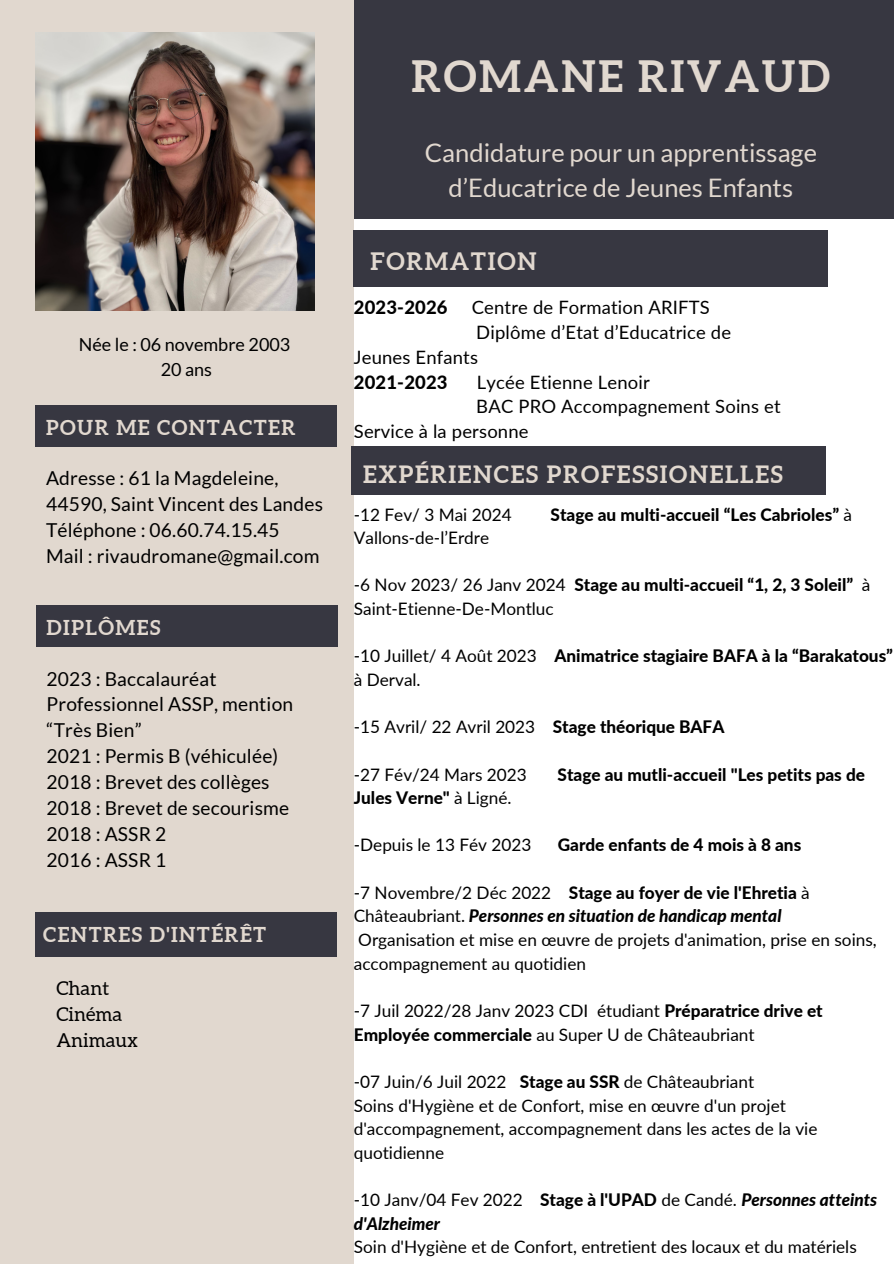
<style>
.page{position:relative;width:894px;height:1264px;background:#fff}
.page>*{position:absolute;margin:0;border:0;box-sizing:border-box;transform-origin:0 0}
.t1{font:700 43.2px "Aleo";letter-spacing:.06em;color:#e1d8cf}
.t2{font:25.5px/34.8px "Lato";color:#e1d8cf;text-align:center}
.t3{font:700 24px "Aleo";letter-spacing:.07em;color:#e1d8cf}
.t4{font:700 23.85px "Aleo";letter-spacing:.07em;color:#e1d8cf}
.t5{font:700 20.55px "Aleo";letter-spacing:.07em;color:#e1d8cf}
.t6{font:19.2px/25.8px "Lato";letter-spacing:.01em;color:#000}
.t7{font:19.2px/25.8px "Aleo";color:#000}
.t8{font:18.45px/24.8px "Lato";letter-spacing:.01em;color:#000}
.t9{font:800 18.45px "Lato";letter-spacing:.01em;color:#000}
.t10{font:18px "Lato";color:#000}
.t11{font:17.25px/23.7px "Lato";color:#000}
.t12{font:800 17.25px/23.7px "Lato";color:#000}
.t13{font:italic 800 17.25px/23.7px "Lato";color:#000}
.s1{font-weight:400}
.s2{font-weight:800}
.s3{font-weight:400;font-style:normal}
.s4{font-style:normal}
</style>
<div class="page">
<div style="left:326px;top:0;width:567px;height:218px;background:#373741"></div>
<div style="left:0;top:0;width:354px;height:1263px;background:#e1d8cf"></div>
<div style="left:35px;top:912px;width:301px;height:45px;background:#373741"></div>
<div style="left:35px;top:405px;width:301px;height:42px;background:#373741"></div>
<div style="left:36px;top:605px;width:301px;height:42px;background:#373741"></div>
<div style="left:354px;top:231px;width:473px;height:56px;background:#373741"></div>
<div style="left:351px;top:446px;width:473px;height:49px;background:#373741"></div>
<img style="left:36px;top:32px;width:278px;height:278px">
<p class="t10" style="left:79px;top:333px;width:213px">Née le : 06 novembre 2003</p>
<p class="t10" style="left:161px;top:358px;width:53px">20 ans</p>
<p class="t5" style="left:46px;top:416px;width:251px">POUR ME CONTACTER</p>
<p class="t6" style="left:46px;top:465px;width:278px">Adresse : 61 la Magdeleine,<br>44590, Saint Vincent des Landes<br>Téléphone : 06.60.74.15.45<br>Mail : rivaudromane@gmail.com</p>
<h4 class="t5" style="left:47px;top:616px;width:115px">DIPLÔMES</h4>
<h5 class="t6" style="left:47px;top:665px;width:248px">2023 : Baccalauréat<br>Professionnel ASSP, mention “Très Bien”<br>2021 : Permis B (véhiculée)<br>2018 : Brevet des collèges<br>2018 : Brevet de secourisme<br>2018 : ASSR 2<br>2016 : ASSR 1</h5>
<p class="t5" style="left:43px;top:922px;width:224px">CENTRES D'INTÉRÊT</p>
<p class="t7" style="left:56px;top:975px;width:83px">Chant<br>Cinéma<br>Animaux</p>
<p class="t1" style="left:411px;top:52px;width:420px">ROMANE RIVAUD</p>
<p class="t2" style="left:424px;top:134px;width:393px">Candidature pour un apprentissage d’Educatrice de Jeunes Enfants</p>
<h4 class="t3" style="left:370px;top:247px;width:167px">FORMATION</h4>
<h5 class="t9" style="left:354px;top:296px;width:95px">2023-2026</h5>
<h5 class="t8" style="left:471px;top:295px;width:240px">Centre de Formation ARIFTS</h5>
<h4 class="t8" style="left:354px;top:319px;width:379px;text-indent:122px">Diplôme d’Etat d’Educatrice de<br>Jeunes Enfants</h4>
<h5 class="t9" style="left:354px;top:370px;width:95px">2021-2023</h5>
<h5 class="t8" style="left:477px;top:369px;width:174px">Lycée Etienne Lenoir</h5>
<h1 class="t8" style="left:354px;top:394px;width:428px;text-indent:122px">BAC PRO Accompagnement Soins et<br>Service à la personne</h1>
<h3 class="t4" style="left:363px;top:460px;width:421px">EXPÉRIENCES PROFESSIONELLES</h3>
<p class="t11" style="left:354px;top:502px;width:159px">-12 Fev/ 3 Mai 2024</p>
<p class="t12" style="left:550px;top:502px;width:303px">Stage au multi-accueil “Les Cabrioles” <span class="s1">à</span></p>
<p class="t11" style="left:354px;top:525px;width:137px">Vallons-de-l’Erdre</p>
<p class="t12" style="left:354px;top:573px;width:518px"><span class="s1">-6 Nov 2023/ 26 Janv 2024</span> Stage au multi-accueil “1, 2, 3 Soleil” <span class="s1">à</span></p>
<p class="t11" style="left:354px;top:596px;width:201px">Saint-Etienne-De-Montluc</p>
<p class="t12" style="left:354px;top:644px;width:540px"><span class="s1">-10 Juillet/ 4 Août 2023</span> Animatrice stagiaire BAFA à la “Barakatous” <span class="s1">à Derval.</span></p>
<h2 class="t11" style="left:354px;top:714px;width:372px">-15 Avril/ 22 Avril 2023 <span class="s2">Stage théorique BAFA</span></h2>
<p class="t11" style="left:354px;top:762px;width:174px">-27 Fév/24 Mars 2023</p>
<p class="t12" style="left:557px;top:762px;width:309px">Stage au mutli-accueil "Les petits pas de</p>
<p class="t12" style="left:354px;top:785px;width:159px">Jules Verne" <span class="s1">à Ligné.</span></p>
<p class="t11" style="left:354px;top:833px;width:179px">-Depuis le 13 Fév 2023</p>
<p class="t12" style="left:557px;top:833px;width:245px">Garde enfants de 4 mois à 8 ans</p>
<p class="t13" style="left:354px;top:880px;width:457px"><span class="s3">-7 Novembre/2 Déc 2022</span> <span class="s4">Stage au foyer de vie l'Ehretia</span> <span class="s3">à<br>Châteaubriant.</span> Personnes en situation de handicap mental</p>
<p class="t11" style="left:354px;top:927px;width:524px">Organisation et mise en œuvre de projets d'animation, prise en soins, accompagnement au quotidien</p>
<p class="t11" style="left:354px;top:998px;width:470px">-7 Juil 2022/28 Janv 2023 CDI étudiant <span class="s2">Préparatrice drive et<br>Employée commerciale</span> au Super U de Châteaubriant</p>
<p class="t11" style="left:354px;top:1069px;width:402px">-07 Juin/6 Juil 2022 <span class="s2">Stage au SSR</span> de Châteaubriant</p>
<p class="t11" style="left:354px;top:1092px;width:465px">Soins d'Hygiène et de Confort, mise en œuvre d'un projet d'accompagnement, accompagnement dans les actes de la vie quotidienne</p>
<p class="t13" style="left:354px;top:1187px;width:524px"><span class="s3">-10 Janv/04 Fev 2022</span> <span class="s4">Stage à l'UPAD</span> <span class="s3">de Candé.</span> Personnes atteints d'Alzheimer</p>
<p class="t11" style="left:354px;top:1234px;width:504px">Soin d'Hygiène et de Confort, entretient des locaux et du matériels</p>
</div>
